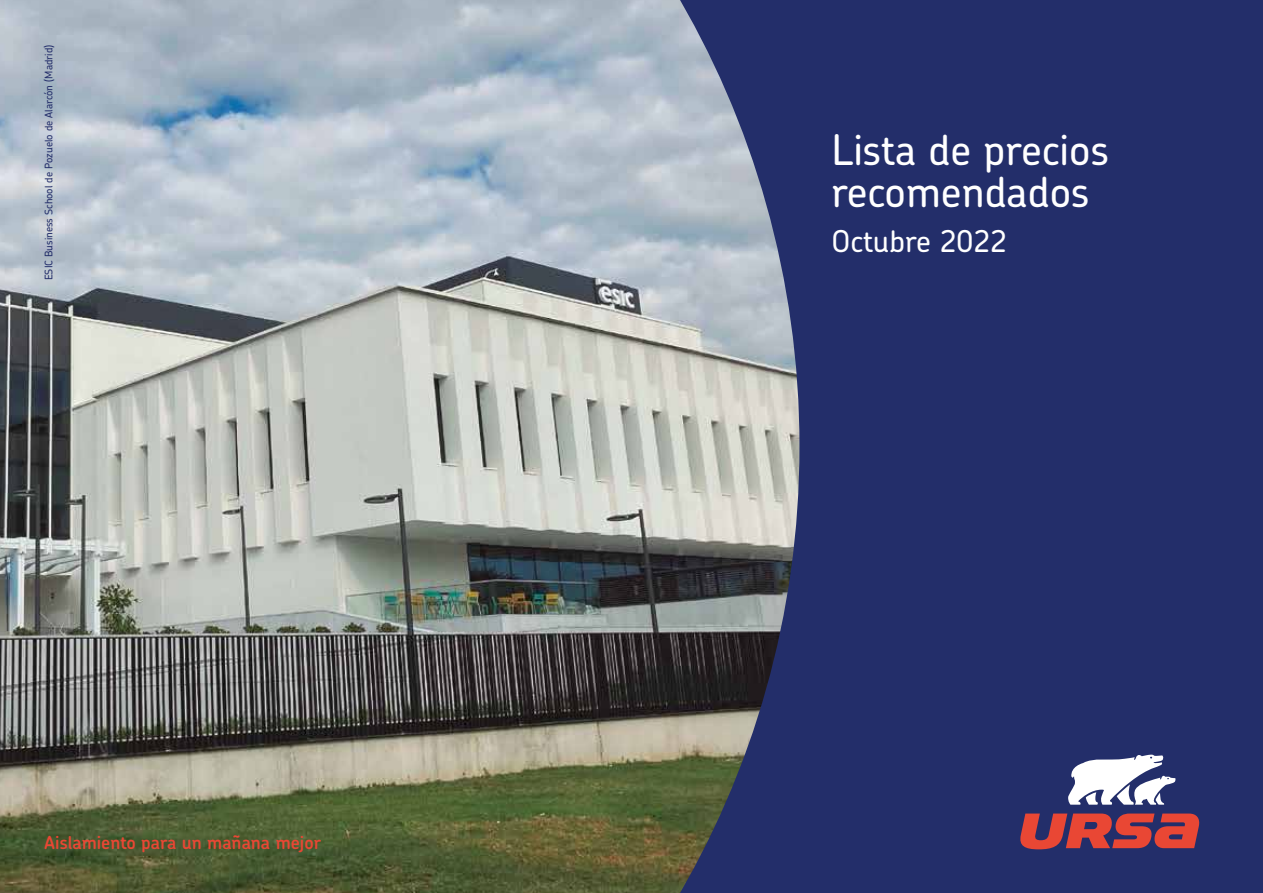
<style>
.page{position:relative;width:1263px;height:893px;background:#232e6a}
.page>*{position:absolute;margin:0;border:0;box-sizing:border-box;transform-origin:0 0}
.t1{font:500 42px/42px "Chevin Pro";color:#fff}
.t2{font:500 30px "Chevin Pro";color:#fff}
.t3{font:600 18px "Chevin Pro";color:#e94734}
.t4{font:500 10.5px "Chevin Pro";color:#232e6a}
</style>
<div class="page">
<svg style="left:1068px;top:755px;width:108px;height:50px"></svg>
<svg style="left:1020px;top:813px;width:180px;height:36px"></svg>
<img style="left:0;top:0;width:799px;height:893px">
<p class="t4" style="left:42px;top:280px;width:237px;rotate:-90deg">ESIC Business School de Pozuelo de Alarcón (Madrid)</p>
<h3 class="t3" style="left:45px;top:830px;width:278px">Aislamiento para un mañana mejor</h3>
<h1 class="t1" style="left:831px;top:128px;width:279px">Lista de precios recomendados</h1>
<h2 class="t2" style="left:831px;top:221px;width:177px">Octubre 2022</h2>
</div>
